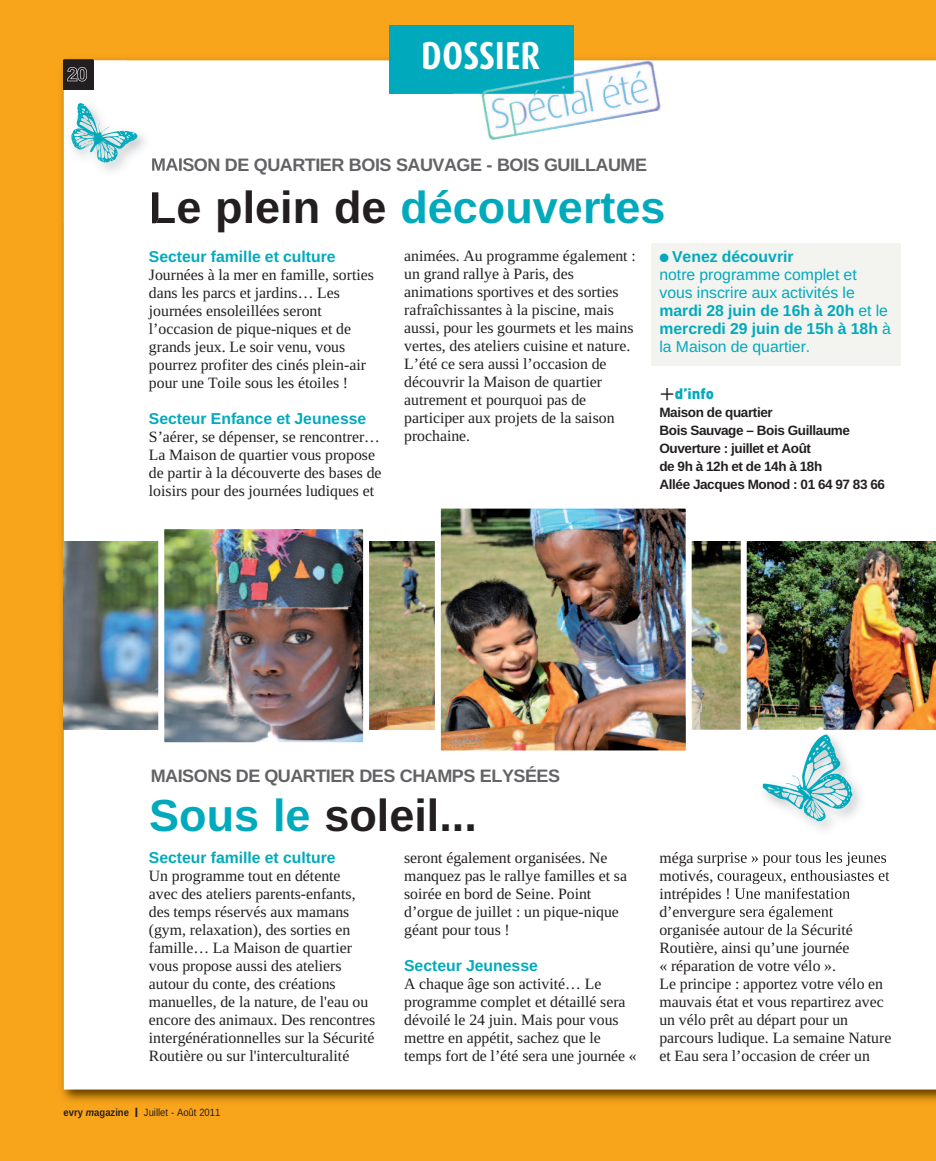
<style>
.page{position:relative;width:936px;height:1161px;background:#fff}
.page>*{position:absolute;margin:0;border:0;box-sizing:border-box;transform-origin:0 0}
.t1{font:700 45px "Liberation Sans";color:#00aabc}
.t2{font:700 45px "Liberation Sans";color:#231f20}
.t3{font:700 39px "Dax Condensed";color:#fff}
.t4{font:700 18px "Liberation Sans";letter-spacing:-.03em;color:#636366}
.t5{font:15.75px/18px "Liberation Serif";color:#231f20}
.t6{font:15.75px/18px "Liberation Sans";color:#00aabc}
.t7{font:700 15.75px "Liberation Sans";color:#00aabc}
.t8{font:900 15px "DIN";color:#00aabc}
.t9{font:700 13.5px/18px "Liberation Sans";letter-spacing:-.03em;color:#231f20}
.t10{font:10.5px "Liberation Sans";color:#231f20;scale:.9 1}
.s1{color:#231f20}
.s2{font-weight:700}
.s3{font-weight:300;font-size:30px;color:#231f20}
.s4{color:#00aabc}
.s5{font-weight:700;font-style:italic}
.s6{font-weight:700;font-size:13.5px}
</style>
<div class="page">
<div style="left:0;top:0;width:935px;height:1161px;background:#f9a51b"></div>
<img style="left:61px;top:52px;width:874px;height:1050px">
<div style="left:64px;top:60px;width:871px;height:1029px;background:#fff"></div>
<div style="left:389px;top:26px;width:184px;height:68px;background:#00aabc"></div>
<img style="left:635px;top:57px;width:18px;height:3px">
<img style="left:453px;top:60px;width:208px;height:85px">
<img style="left:453px;top:71px;width:120px;height:23px">
<img style="left:64px;top:542px;width:871px;height:187px">
<img style="left:165px;top:530px;width:197px;height:211px">
<div style="left:158px;top:523px;width:211px;height:225px;border:6px solid #fff"></div>
<img style="left:442px;top:510px;width:242px;height:239px">
<div style="left:435px;top:503px;width:256px;height:253px;border:6px solid #fff"></div>
<div style="left:740px;top:497px;width:6px;height:256px;background:#fff"></div>
<img style="left:671px;top:729px;width:264px;height:219px">
<img style="left:746px;top:645px;width:169px;height:84px">
<img style="left:691px;top:698px;width:49px;height:31px">
<img style="left:669px;top:716px;width:22px;height:40px">
<img style="left:660px;top:718px;width:25px;height:32px">
<img style="left:740px;top:696px;width:6px;height:57px">
<img style="left:61px;top:52px;width:65px;height:170px">
<div style="left:64px;top:60px;width:155px;height:202px;background:#fff"></div>
<svg style="left:64px;top:60px;width:29px;height:29px"></svg>
<img style="left:152px;top:191px;width:8px;height:33px">
<img style="left:152px;top:158px;width:41px;height:13px">
<div style="left:651px;top:244px;width:249px;height:122px;background:#f3f3f0"></div>
<svg style="left:753px;top:732px;width:105px;height:104px;background:#f3f3f4"></svg>
<svg style="left:61px;top:101px;width:77px;height:70px;background:#f1efeb"></svg>
<h2 class="t3" style="left:421px;top:39px;width:120px">DOSSIER</h2>
<p class="t4" style="left:151px;top:154px;width:497px">MAISON DE QUARTIER BOIS SAUVAGE - BOIS GUILLAUME</p>
<h1 class="t1" style="left:149px;top:181px;width:518px"><span class="s1">Le plein de</span> découvertes</h1>
<p class="t7" style="left:149px;top:247px;width:188px">Secteur famille et culture</p>
<p class="t5" style="left:149px;top:265px;width:226px">Journées à la mer en famille, sorties dans les parcs et jardins… Les journées ensoleillées seront l’occasion de pique-niques et de grands jeux. Le soir venu, vous pourrez profiter des cinés plein-air pour une Toile sous les étoiles !</p>
<p class="t7" style="left:149px;top:409px;width:219px">Secteur Enfance et Jeunesse</p>
<p class="t5" style="left:149px;top:427px;width:234px">S’aérer, se dépenser, se rencontrer… La Maison de quartier vous propose de partir à la découverte des bases de loisirs pour des journées ludiques et</p>
<p class="t5" style="left:404px;top:247px;width:233px">animées. Au programme également : un grand rallye à Paris, des animations sportives et des sorties rafraîchissantes à la piscine, mais aussi, pour les gourmets et les mains vertes, des ateliers cuisine et nature.<br>L’été ce sera aussi l’occasion de découvrir la Maison de quartier autrement et pourquoi pas de participer aux projets de la saison prochaine.</p>
<p class="t6" style="left:659px;top:247px;width:233px">● <span class="s2">Venez découvrir<br></span>notre programme complet et vous inscrire aux activités le <span class="s2">mardi 28 juin de 16h à 20h</span> et le <span class="s2">mercredi 29 juin de 15h à 18h</span> à la Maison de quartier.</p>
<p class="t8" style="left:659px;top:389px;width:56px"><span class="s3">+</span>d’info</p>
<p class="t9" style="left:659px;top:404px;width:227px">Maison de quartier<br>Bois Sauvage – Bois Guillaume<br>Ouverture : juillet et Août<br>de 9h à 12h et de 14h à 18h<br>Allée Jacques Monod : 01 64 97 83 66</p>
<p class="t4" style="left:151px;top:765px;width:410px">MAISONS DE QUARTIER DES CHAMPS ELYSÉES</p>
<h1 class="t2" style="left:149px;top:789px;width:329px"><span class="s4">Sous le</span> soleil...</h1>
<p class="t7" style="left:149px;top:848px;width:188px">Secteur famille et culture</p>
<p class="t5" style="left:149px;top:867px;width:228px">Un programme tout en détente<br>avec des ateliers parents-enfants, des temps réservés aux mamans (gym, relaxation), des sorties en famille… La Maison de quartier vous propose aussi des ateliers autour du conte, des créations manuelles, de la nature, de l'eau ou encore des animaux. Des rencontres intergénérationnelles sur la Sécurité Routière ou sur l'interculturalité</p>
<p class="t10" style="left:64px;top:1106px;width:176px"><span class="s2">evry</span> <span class="s5">m</span><span class="s2">agazine</span> <span class="s6">I</span> Juillet - Août 2011</p>
<p class="t5" style="left:404px;top:848px;width:224px">seront également organisées. Ne manquez pas le rallye familles et sa soirée en bord de Seine. Point d’orgue de juillet : un pique-nique géant pour tous !</p>
<p class="t7" style="left:404px;top:956px;width:135px">Secteur Jeunesse</p>
<p class="t5" style="left:404px;top:974px;width:234px">A chaque âge son activité… Le programme complet et détaillé sera dévoilé le 24 juin. Mais pour vous mettre en appétit, sachez que le temps fort de l’été sera une journée «</p>
<p class="t5" style="left:659px;top:902px;width:233px">d’envergure sera également organisée autour de la Sécurité<br>Routière, ainsi qu’une journée<br>« réparation de votre vélo ».<br>Le principe : apportez votre vélo en mauvais état et vous repartirez avec un vélo prêt au départ pour un parcours ludique. La semaine Nature et Eau sera l’occasion de créer un</p>
</div>
